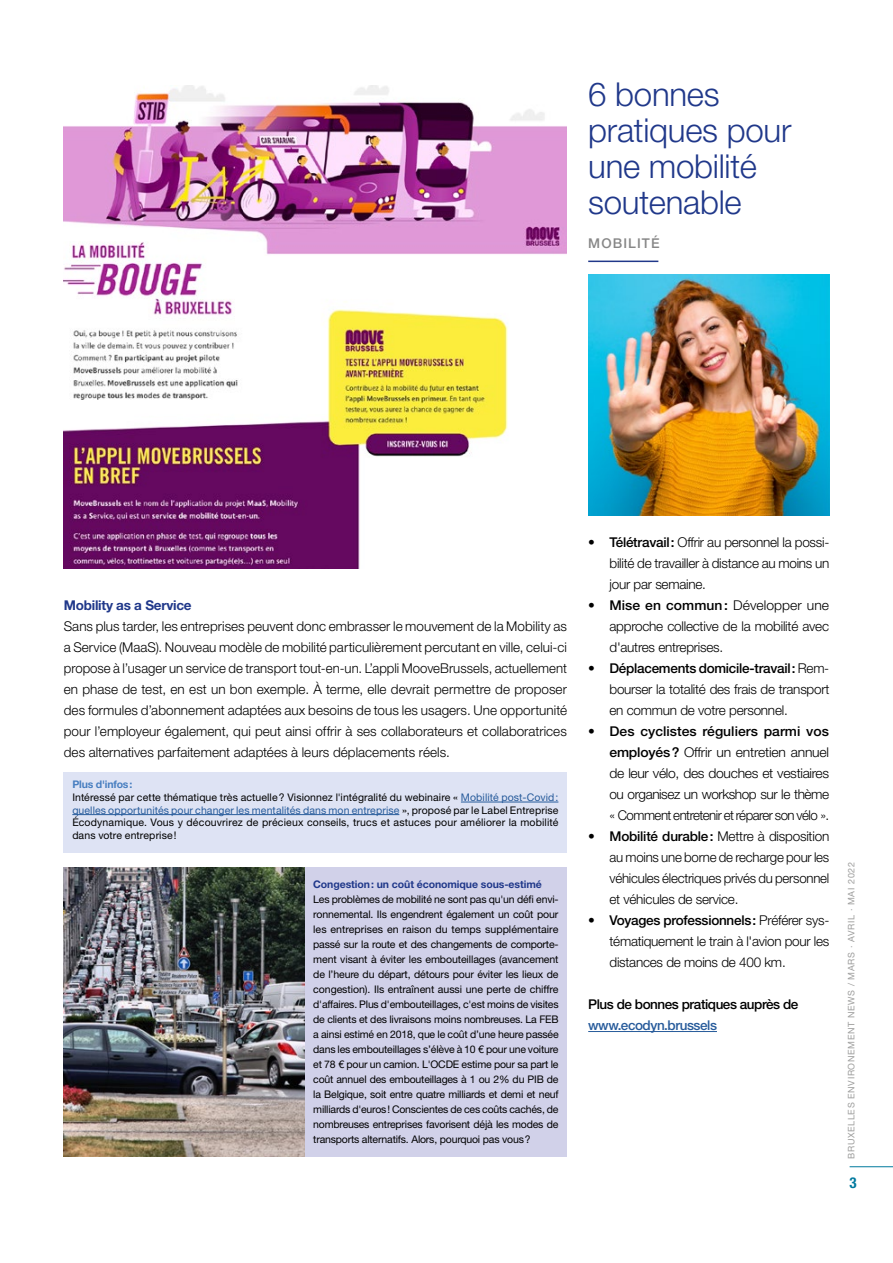
<style>
.page{position:relative;width:893px;height:1263px;background:#fff}
.page>*{position:absolute;margin:0;border:0;box-sizing:border-box;transform-origin:0 0}
.t1{font:300 33px/36px "Helvetica Neue LT Std";letter-spacing:-.01em;color:#20388a}
.t2{font:700 condensed 15px "Helvetica Neue";color:#00799e}
.t3{font:300 13.5px/21px "Helvetica Neue LT Std";letter-spacing:-.02em;color:#000;text-align:justify}
.t4{font:500 13.5px "Helvetica Neue LT Std";letter-spacing:-.035em;color:#000}
.t5{font:500 13.5px "Helvetica Neue LT Std";letter-spacing:-.035em;color:#275b9b}
.t6{font:700 13.5px "Helvetica Neue LT Std";letter-spacing:-.02em;color:#20388a}
.t7{font:500 13.5px "Helvetica Neue LT Std";letter-spacing:.08em;color:#878787}
.t8{font:10.5px/15px "Helvetica Neue LT Std";letter-spacing:-.02em;color:#000;text-align:justify}
.t9{font:10.5px/12.6px "Helvetica Neue";letter-spacing:.015em;color:#000;text-align:justify}
.t10{font:700 10.5px "Helvetica Neue LT Std";letter-spacing:-.01em;color:#20388a}
.t11{font:700 10.5px "Helvetica Neue LT Std";letter-spacing:-.02em;color:#477ec0}
.t12{font:9px "Helvetica Neue";letter-spacing:.07em;color:#9d9d9c}
.s1{color:#275b9b}
.s2{font-weight:500}
</style>
<div class="page">
<hr style="left:850px;top:1166px;width:43px;height:1px;background:#00799e">
<hr style="left:588px;top:261px;width:70px;height:1px;background:#20388a">
<hr style="left:588px;top:1031px;width:129px;height:1px;background:#275b9b">
<img style="left:64px;top:85px;width:503px;height:483px">
<div style="left:305px;top:867px;width:262px;height:290px;background:#d1d1e9"></div>
<img style="left:64px;top:867px;width:241px;height:290px">
<div style="left:64px;top:772px;width:503px;height:81px;background:#dee3f4"></div>
<hr style="left:461px;top:802px;width:97px;height:1px;background:#275b9b">
<hr style="left:72px;top:814px;width:327px;height:1px;background:#275b9b">
<img style="left:588px;top:274px;width:241px;height:241px">
<h1 class="t1" style="left:588px;top:76px;width:205px">6 bonnes pratiques pour une mobilité soutenable</h1>
<p class="t7" style="left:588px;top:235px;width:73px">MOBILITÉ</p>
<p class="t6" style="left:64px;top:597px;width:129px">Mobility as a Service</p>
<p class="t3" style="left:64px;top:615px;width:505px">Sans plus tarder, les entreprises peuvent donc embrasser le mouvement de la Mobility as a Service (MaaS). Nouveau modèle de mobilité particulièrement percutant en ville, celui-ci propose à l’usager un service de transport tout-en-un. L’appli MooveBrussels, actuellement en phase de test, en est un bon exemple. À terme, elle devrait permettre de proposer des formules d’abonnement adaptées aux besoins de tous les usagers. Une opportunité pour l’employeur également, qui peut ainsi offrir à ses collaborateurs et collaboratrices des alternatives parfaitement adaptées à leurs déplacements réels.</p>
<p class="t11" style="left:72px;top:778px;width:62px">Plus d'infos:</p>
<p class="t9" style="left:72px;top:791px;width:488px">Intéressé par cette thématique très actuelle? Visionnez l'intégralité du webinaire « <span class="s1">Mobilité post-Covid: quelles opportunités pour changer les mentalités dans mon entreprise</span> », proposé par le Label Entreprise Écodynamique. Vous y découvrirez de précieux conseils, trucs et astuces pour améliorer la mobilité dans votre entreprise!</p>
<p class="t10" style="left:313px;top:878px;width:230px">Congestion: un coût économique sous-estimé</p>
<p class="t8" style="left:313px;top:892px;width:247px">Les problèmes de mobilité ne sont pas qu'un défi envi&shy;ronnemental. Ils engendrent également un coût pour les entreprises en raison du temps supplémentaire passé sur la route et des changements de comporte&shy;ment visant à éviter les embouteillages (avancement de l’heure du départ, détours pour éviter les lieux de congestion). Ils entraînent aussi une perte de chiffre d'affaires. Plus d'embouteillages, c'est moins de visites de clients et des livraisons moins nombreuses. La FEB a ainsi estimé en 2018, que le coût d’une heure passée dans les embouteillages s’élève à 10 € pour une voiture et 78 € pour un camion. L'OCDE estime pour sa part le coût annuel des embouteillages à 1 ou 2% du PIB de la Belgique, soit entre quatre milliards et demi et neuf milliards d'euros! Conscientes de ces coûts cachés, de nombreuses entreprises favorisent déjà les modes de transports alternatifs. Alors, pourquoi pas vous?</p>
<p class="t3" style="left:609px;top:531px;width:221px;text-indent:-21px">• <span class="s2">Télétravail:</span> Offrir au personnel la possi&shy;bilité de travailler à distance au moins un jour par semaine.</p>
<p class="t3" style="left:609px;top:594px;width:221px;text-indent:-21px">• <span class="s2">Mise en commun:</span> Développer une approche collective de la mobilité avec d'autres entreprises.</p>
<p class="t3" style="left:609px;top:657px;width:221px;text-indent:-21px">• <span class="s2">Déplacements domicile-travail:</span> Rem&shy;bourser la totalité des frais de transport en commun de votre personnel.</p>
<p class="t3" style="left:609px;top:720px;width:221px;text-indent:-21px">• <span class="s2">Des cyclistes réguliers parmi vos employés?</span> Offrir un entretien annuel de leur vélo, des douches et vestiaires ou organisez un workshop sur le thème « Comment entretenir et réparer son vélo ».</p>
<p class="t3" style="left:609px;top:825px;width:221px;text-indent:-21px">• <span class="s2">Mobilité durable:</span> Mettre à disposition au moins une borne de recharge pour les véhicules électriques privés du personnel et véhicules de service.</p>
<p class="t3" style="left:609px;top:909px;width:221px;text-indent:-21px">• <span class="s2">Voyages professionnels:</span> Préférer sys&shy;tématiquement le train à l'avion pour les distances de moins de 400 km.</p>
<p class="t4" style="left:588px;top:996px;width:212px">Plus de bonnes pratiques auprès de</p>
<p class="t5" style="left:588px;top:1017px;width:130px">www.ecodyn.brussels</p>
<p class="t12" style="left:846px;top:1159px;width:298px;rotate:-90deg">BRUXELLES ENVIRONEMENT NEWS / MARS · AVRIL · MAI 2022</p>
<p class="t2" style="left:850px;top:1174px;width:9px">3</p>
</div>
